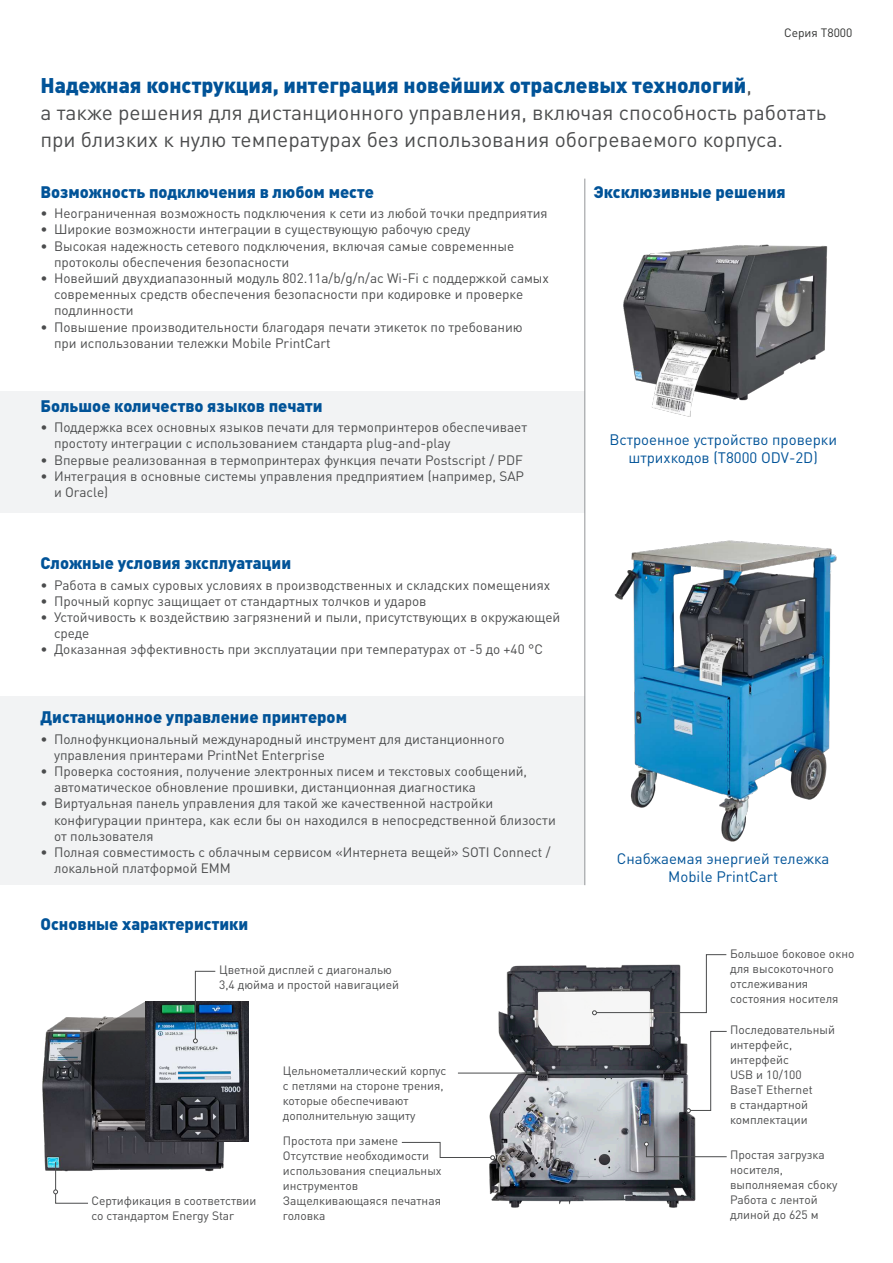
<style>
.page{position:relative;width:893px;height:1263px;background:#fff}
.page>*{position:absolute;margin:0;border:0;box-sizing:border-box;transform-origin:0 0}
.t1{font:21px/27px "DIN Pro";color:#4b4c4d}
.t2{font:900 16.5px "DIN Pro";color:#015398}
.t3{font:15px/18px "DIN Pro";color:#015398;text-align:center}
.t4{font:13.5px/16.2px "DIN Pro";color:#4b4c4d}
.t5{font:12px/15px "DIN Pro";color:#4b4c4d}
.t6{font:12px "DIN Pro";color:#323332}
.s1{font-weight:900;color:#015398}
</style>
<div class="page">
<div style="left:0;top:391px;width:585px;height:122px;background:#f2f3f4"></div>
<div style="left:0;top:697px;width:585px;height:188px;background:#f2f3f4"></div>
<img style="left:614px;top:540px;width:223px;height:302px">
<img style="left:623px;top:244px;width:205px;height:173px">
<hr style="left:585px;top:179px;width:1px;height:706px;background:#939598">
<img style="left:458px;top:965px;width:269px;height:243px">
<img style="left:42px;top:1023px;width:197px;height:149px">
<svg style="left:58px;top:1002px;width:87px;height:139px"></svg>
<img style="left:145px;top:1001px;width:104px;height:140px">
<svg style="left:193px;top:971px;width:23px;height:72px"></svg>
<hr style="left:458px;top:1073px;width:78px;height:1px;background:#4b4c4d">
<svg style="left:53px;top:1162px;width:35px;height:41px"></svg>
<svg style="left:535px;top:1071px;width:5px;height:4px"></svg>
<svg style="left:401px;top:1142px;width:94px;height:18px"></svg>
<svg style="left:592px;top:954px;width:135px;height:61px"></svg>
<svg style="left:686px;top:1031px;width:41px;height:82px"></svg>
<svg style="left:644px;top:1142px;width:83px;height:15px"></svg>
<p class="t6" style="left:784px;top:23px;width:70px">Серия T8000</p>
<h1 class="t1" style="left:40px;top:70px;width:787px"><span class="s1">Надежная конструкция, интеграция новейших отраслевых технологий</span>,<br>а также решения для дистанционного управления, включая способность работать при близких к нулю температурах без использования обогреваемого корпуса.</h1>
<p class="t2" style="left:41px;top:178px;width:335px">Возможность подключения в любом месте</p>
<p class="t4" style="left:40px;top:206px;width:509px">• Неограниченная возможность подключения к сети из любой точки предприятия</p>
<p class="t4" style="left:40px;top:222px;width:431px">• Широкие возможности интеграции в существующую рабочую среду</p>
<p class="t4" style="left:54px;top:239px;width:462px;text-indent:-14px">• Высокая надежность сетевого подключения, включая самые современные протоколы обеспечения безопасности</p>
<p class="t4" style="left:54px;top:271px;width:497px;text-indent:-14px">• Новейший двухдиапазонный модуль 802.11a/b/g/n/ac Wi-Fi с поддержкой самых современных средств обеспечения безопасности при кодировке и проверке подлинности</p>
<p class="t4" style="left:54px;top:320px;width:470px;text-indent:-14px">• Повышение производительности благодаря печати этикеток по требованию при использовании тележки Mobile PrintCart</p>
<p class="t2" style="left:40px;top:392px;width:284px">Большое количество языков печати</p>
<p class="t4" style="left:54px;top:420px;width:475px;text-indent:-14px">• Поддержка всех основных языков печати для термопринтеров обеспечивает простоту интеграции с использованием стандарта plug-and-play</p>
<p class="t4" style="left:40px;top:453px;width:484px">• Впервые реализованная в термопринтерах функция печати Postscript / PDF</p>
<p class="t4" style="left:54px;top:469px;width:472px;text-indent:-14px">• Интеграция в основные системы управления предприятием (например, SAP и Oracle)</p>
<p class="t2" style="left:40px;top:549px;width:252px">Сложные условия эксплуатации</p>
<p class="t4" style="left:40px;top:578px;width:511px">• Работа в самых суровых условиях в производственных и складских помещениях</p>
<p class="t4" style="left:40px;top:594px;width:388px">• Прочный корпус защищает от стандартных толчков и ударов</p>
<p class="t4" style="left:54px;top:610px;width:508px;text-indent:-14px">• Устойчивость к воздействию загрязнений и пыли, присутствующих в окружающей среде</p>
<p class="t4" style="left:40px;top:642px;width:504px">• Доказанная эффективность при эксплуатации при температурах от -5 до +40 °C</p>
<p class="t2" style="left:40px;top:703px;width:308px">Дистанционное управление принтером</p>
<p class="t4" style="left:54px;top:732px;width:452px;text-indent:-14px">• Полнофункциональный международный инструмент для дистанционного управления принтерами PrintNet Enterprise</p>
<p class="t4" style="left:54px;top:764px;width:475px;text-indent:-14px">• Проверка состояния, получение электронных писем и текстовых сообщений, автоматическое обновление прошивки, дистанционная диагностика</p>
<p class="t4" style="left:54px;top:796px;width:503px;text-indent:-14px">• Виртуальная панель управления для такой же качественной настройки конфигурации принтера, как если бы он находился в непосредственной близости от пользователя</p>
<p class="t4" style="left:54px;top:845px;width:498px;text-indent:-14px">• Полная совместимость с облачным сервисом «Интернета вещей» SOTI Connect / локальной платформой EMM</p>
<p class="t2" style="left:40px;top:910px;width:209px">Основные характеристики</p>
<p class="t5" style="left:219px;top:961px;width:181px">Цветной дисплей с диагональю<br>3,4 дюйма и простой навигацией</p>
<p class="t5" style="left:91px;top:1192px;width:167px">Сертификация в соответствии со стандартом Energy Star</p>
<p class="t5" style="left:283px;top:1062px;width:165px">Цельнометаллический корпус с петлями на стороне трения, которые обеспечивают дополнительную защиту</p>
<p class="t5" style="left:283px;top:1132px;width:160px">Простота при замене<br>Отсутствие необходимости использования специальных инструментов<br>Защелкивающаяся печатная головка</p>
<p class="t2" style="left:594px;top:178px;width:193px">Эксклюзивные решения</p>
<p class="t3" style="left:609px;top:429px;width:229px">Встроенное устройство проверки штрихкодов (T8000 ODV-2D)</p>
<p class="t3" style="left:617px;top:848px;width:214px">Снабжаемая энергией тележка<br>Mobile PrintCart</p>
<p class="t5" style="left:730px;top:945px;width:126px">Большое боковое окно для высокоточного отслеживания состояния носителя</p>
<p class="t5" style="left:730px;top:1021px;width:106px">Последовательный интерфейс, интерфейс<br>USB и 10/100<br>BaseT Ethernet<br>в стандартной комплектации</p>
<p class="t5" style="left:730px;top:1146px;width:109px">Простая загрузка носителя, выполняемая сбоку<br>Работа с лентой длиной до 625 м</p>
</div>
